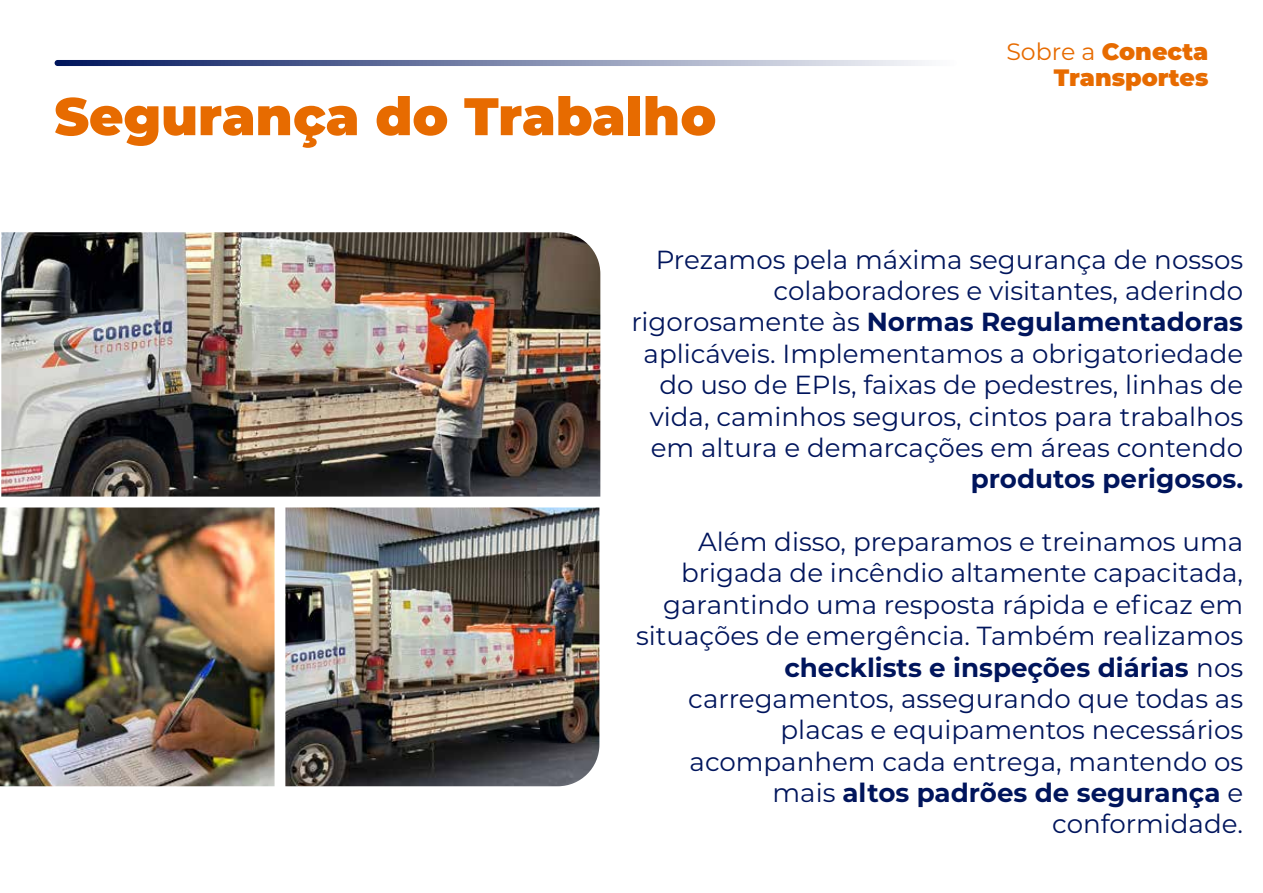
<style>
.page{position:relative;width:1263px;height:893px;background:#fff}
.page>*{position:absolute;margin:0;border:0;box-sizing:border-box;transform-origin:0 0}
.t1{font:900 52.8px "Montserrat";color:#e76b00}
.t2{font:26.1px/31.3px "Montserrat";color:#00155c;text-align:right}
.t3{font:700 26.1px "Montserrat";color:#00155c}
.t4{font:900 23.7px/25.8px "Montserrat";color:#e76b00;text-align:right}
.s1{font-weight:400}
.s2{font-weight:700}
</style>
<div class="page">
<svg style="left:55px;top:60px;width:902px;height:6px;background:#7e89ac"></svg>
<img style="left:0;top:507px;width:275px;height:279px">
<img style="left:285px;top:507px;width:314px;height:279px">
<img style="left:1px;top:232px;width:599px;height:265px">
<h1 class="t1" style="left:54px;top:77px;width:663px">Segurança do Trabalho</h1>
<p class="t4" style="left:1006px;top:37px;width:204px"><span class="s1">Sobre a</span> Conecta<br>Transportes</p>
<p class="t2" style="left:631px;top:243px;width:613px">Prezamos pela máxima segurança de nossos colaboradores e visitantes, aderindo rigorosamente às <span class="s2">Normas Regulamentadoras </span>aplicáveis. Implementamos a obrigatoriedade do uso de EPIs, faixas de pedestres, linhas de vida, caminhos seguros, cintos para trabalhos em altura e demarcações em áreas contendo</p>
<p class="t3" style="left:971px;top:460px;width:274px">produtos perigosos.</p>
<p class="t2" style="left:636px;top:525px;width:608px">Além disso, preparamos e treinamos uma brigada de incêndio altamente capacitada, garantindo uma resposta rápida e eficaz em situações de emergência. Também realizamos <span class="s2">checklists e inspeções diárias</span> nos carregamentos, assegurando que todas as placas e equipamentos necessários acompanhem cada entrega, mantendo os mais <span class="s2">altos padrões de segurança</span> e conformidade.</p>
</div>
